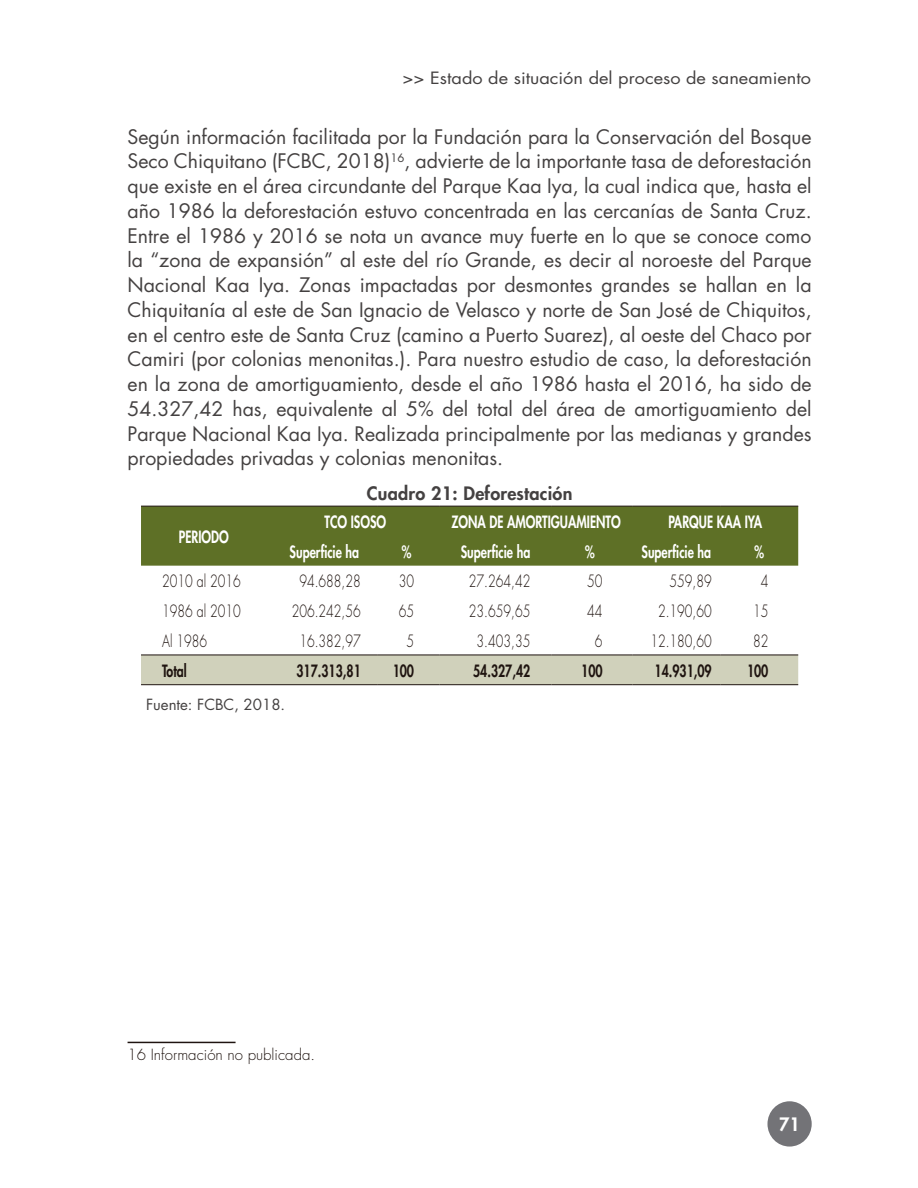
<style>
.page{position:relative;width:918px;height:1188px;background:#fff}
.page>*{position:absolute;margin:0;border:0;box-sizing:border-box;transform-origin:0 0}
.t1{font:19.5px/24.8px "Futura Std";color:#444141;text-align:justify}
.t2{font:800 18px "Futura Std";letter-spacing:.015em;color:#444141}
.t3{font:800 18px "Futura Std";color:#fff}
.t4{font:300 16.5px "Futura Std";color:#1f1410;scale:.75 1}
.t5{font:800 16.5px "Futura Std";color:#fff;scale:.75 1}
.t6{font:16.5px "Futura Std";color:#444141;scale:1.1 1}
.t7{font:800 16.5px "Futura Std";color:#1f1410;scale:.75 1}
.t8{font:300 15px "Futura Std";color:#1f1410}
.t9{font:15px "Futura Std";color:#444141}
</style>
<div class="page">
<div style="left:767px;top:1101px;width:45px;height:46px;background:#737377;border-radius:50%"></div>
<div style="left:141px;top:507px;width:657px;height:59px;background:#5e7026"></div>
<div style="left:141px;top:656px;width:657px;height:28px;background:#d0d1bb"></div>
<hr style="left:141px;top:655px;width:130px;height:1px;background:#1f1410">
<hr style="left:271px;top:655px;width:107px;height:1px;background:#1f1410">
<hr style="left:378px;top:655px;width:62px;height:1px;background:#1f1410">
<hr style="left:440px;top:655px;width:112px;height:1px;background:#1f1410">
<hr style="left:552px;top:655px;width:80px;height:1px;background:#1f1410">
<hr style="left:632px;top:655px;width:88px;height:1px;background:#1f1410">
<hr style="left:720px;top:655px;width:78px;height:1px;background:#1f1410">
<hr style="left:141px;top:684px;width:130px;height:1px;background:#1f1410">
<hr style="left:271px;top:684px;width:107px;height:1px;background:#1f1410">
<hr style="left:378px;top:684px;width:62px;height:1px;background:#1f1410">
<hr style="left:440px;top:684px;width:112px;height:1px;background:#1f1410">
<hr style="left:552px;top:684px;width:80px;height:1px;background:#1f1410">
<hr style="left:632px;top:684px;width:88px;height:1px;background:#1f1410">
<hr style="left:720px;top:684px;width:78px;height:1px;background:#1f1410">
<hr style="left:141px;top:506px;width:130px;height:1px;background:#1f1410">
<hr style="left:271px;top:506px;width:107px;height:1px;background:#1f1410">
<hr style="left:378px;top:506px;width:62px;height:1px;background:#1f1410">
<hr style="left:440px;top:506px;width:112px;height:1px;background:#1f1410">
<hr style="left:552px;top:506px;width:80px;height:1px;background:#1f1410">
<hr style="left:632px;top:506px;width:88px;height:1px;background:#1f1410">
<hr style="left:720px;top:506px;width:78px;height:1px;background:#1f1410">
<hr style="left:128px;top:1042px;width:108px;height:1px;background:#1f1410">
<p class="t6" style="left:402px;top:67px;width:373px">&gt;&gt; Estado de situación del proceso de saneamiento</p>
<p class="t1" style="left:128px;top:124px;width:686px">Según información facilitada por la Fundación para la Conservación del Bosque Seco Chiquitano (FCBC, 2018)<sup>16</sup>, advierte de la importante tasa de deforestación que existe en el área circundante del Parque Kaa Iya, la cual indica que, hasta el año 1986 la deforestación estuvo concentrada en las cercanías de Santa Cruz.<br>Entre el 1986 y 2016 se nota un avance muy fuerte en lo que se conoce como la “zona de expansión” al este del río Grande, es decir al noroeste del Parque Nacional Kaa Iya. Zonas impactadas por desmontes grandes se hallan en la Chiquitanía al este de San Ignacio de Velasco y norte de San José de Chiquitos, en el centro este de Santa Cruz (camino a Puerto Suarez), al oeste del Chaco por Camiri (por colonias menonitas.). Para nuestro estudio de caso, la deforestación en la zona de amortiguamiento, desde el año 1986 hasta el 2016, ha sido de 54.327,42 has, equivalente al 5% del total del área de amortiguamiento del Parque Nacional Kaa Iya. Realizada principalmente por las medianas y grandes propiedades privadas y colonias menonitas.</p>
<p class="t2" style="left:367px;top:482px;width:207px">Cuadro 21: Deforestación</p>
<p class="t5" style="left:179px;top:526px;width:68px">PERIODO</p>
<p class="t5" style="left:324px;top:511px;width:84px">TCO ISOSO</p>
<p class="t5" style="left:451px;top:511px;width:227px">ZONA DE AMORTIGUAMIENTO</p>
<p class="t5" style="left:668px;top:511px;width:127px">PARQUE KAA IYA</p>
<p class="t5" style="left:290px;top:541px;width:94px">Superficie ha</p>
<p class="t5" style="left:402px;top:541px;width:14px">%</p>
<p class="t5" style="left:461px;top:541px;width:94px">Superficie ha</p>
<p class="t5" style="left:585px;top:541px;width:14px">%</p>
<p class="t5" style="left:642px;top:541px;width:94px">Superficie ha</p>
<p class="t5" style="left:754px;top:541px;width:14px">%</p>
<p class="t4" style="left:162px;top:571px;width:106px">2010 al 2016</p>
<p class="t4" style="left:299px;top:571px;width:83px">94.688,28</p>
<p class="t4" style="left:399px;top:571px;width:22px">30</p>
<p class="t4" style="left:469px;top:571px;width:83px">27.264,42</p>
<p class="t4" style="left:587px;top:571px;width:22px">50</p>
<p class="t4" style="left:670px;top:571px;width:58px">559,89</p>
<p class="t4" style="left:761px;top:571px;width:12px">4</p>
<p class="t4" style="left:162px;top:601px;width:106px">1986 al 2010</p>
<p class="t4" style="left:292px;top:601px;width:94px">206.242,56</p>
<p class="t4" style="left:399px;top:601px;width:22px">65</p>
<p class="t4" style="left:469px;top:601px;width:83px">23.659,65</p>
<p class="t4" style="left:587px;top:601px;width:22px">44</p>
<p class="t4" style="left:658px;top:601px;width:73px">2.190,60</p>
<p class="t4" style="left:753px;top:601px;width:22px">15</p>
<p class="t4" style="left:162px;top:631px;width:61px">Al 1986</p>
<p class="t4" style="left:299px;top:631px;width:83px">16.382,97</p>
<p class="t4" style="left:406px;top:631px;width:12px">5</p>
<p class="t4" style="left:477px;top:631px;width:73px">3.403,35</p>
<p class="t4" style="left:595px;top:631px;width:12px">6</p>
<p class="t4" style="left:650px;top:631px;width:83px">12.180,60</p>
<p class="t4" style="left:753px;top:631px;width:22px">82</p>
<p class="t7" style="left:162px;top:660px;width:34px">Total</p>
<p class="t7" style="left:296px;top:660px;width:87px">317.313,81</p>
<p class="t7" style="left:393px;top:660px;width:30px">100</p>
<p class="t7" style="left:473px;top:660px;width:78px">54.327,42</p>
<p class="t7" style="left:581px;top:660px;width:30px">100</p>
<p class="t7" style="left:655px;top:660px;width:78px">14.931,09</p>
<p class="t7" style="left:747px;top:660px;width:30px">100</p>
<p class="t9" style="left:146px;top:695px;width:141px">Fuente: FCBC, 2018.</p>
<p class="t8" style="left:128px;top:1046px;width:189px">16 Información no publicada.</p>
<p class="t3" style="left:779px;top:1113px;width:22px">71</p>
</div>
